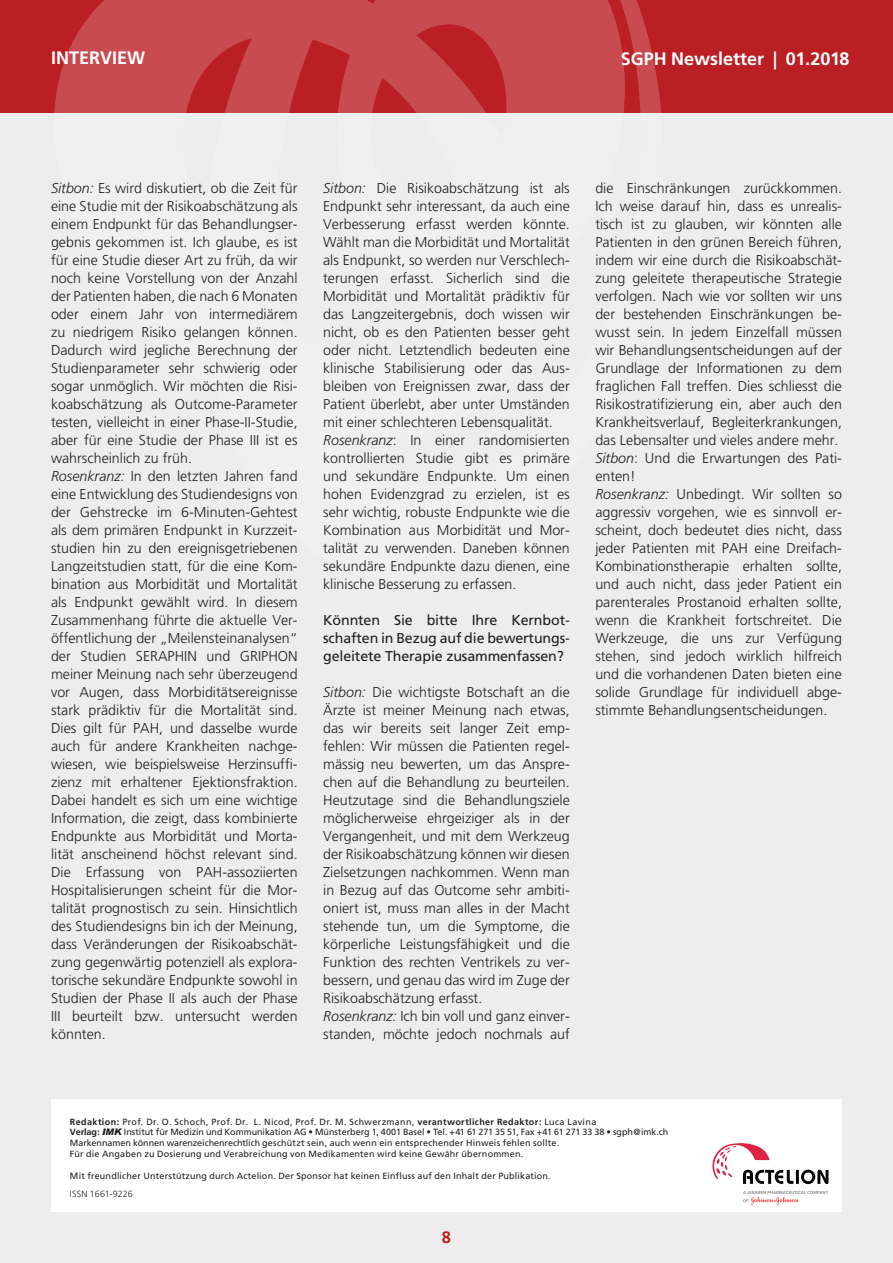
<style>
.page{position:relative;width:893px;height:1263px;background:#ededed}
.page>*{position:absolute;margin:0;border:0;box-sizing:border-box;transform-origin:0 0}
.t1{font:700 18px "Frutiger";color:#fff}
.t2{font:700 16.5px "Frutiger";color:#ba1f24}
.t3{font:300 14.25px/18px "Frutiger";color:#231f20}
.t4{font:14.25px/18px "Frutiger";letter-spacing:-.01em;color:#231f20;text-align:justify}
.t5{font:9px/10.8px "Frutiger";letter-spacing:.02em;color:#231f20}
.t6{font:300 9px "Frutiger";letter-spacing:.01em;color:#231f20}
.s1{font-style:italic}
.s2{font-weight:700}
.s3{font-family:"Arial";font-weight:900;font-style:italic}
</style>
<div class="page">
<div style="left:0;top:0;width:893px;height:113px;background:#ba1f24"></div>
<div style="left:51px;top:1099px;width:791px;height:113px;background:#fff"></div>
<svg style="left:743px;top:1191px;width:85px;height:14px"></svg>
<svg style="left:712px;top:1143px;width:116px;height:41px"></svg>
<svg style="left:54px;top:0;width:124px;height:113px;background:#c54549"></svg>
<svg style="left:178px;top:0;width:483px;height:113px;fill:#c74b4f"></svg>
<p class="t1" style="left:51px;top:47px;width:96px">INTERVIEW</p>
<p class="t1" style="left:621px;top:48px;width:230px">SGPH Newsletter | 01.2018</p>
<p class="t3" style="left:51px;top:179px;width:248px"><span class="s1">Sitbon:</span> Es wird diskutiert, ob die Zeit für eine Studie mit der Risikoabschätzung als einem Endpunkt für das Behandlungser&shy;gebnis gekommen ist. Ich glaube, es ist für eine Studie dieser Art zu früh, da wir noch keine Vorstellung von der Anzahl der Patienten haben, die nach 6 Monaten oder einem Jahr von intermediärem zu niedrigem Risiko gelangen können.<br>Dadurch wird jegliche Berechnung der Studienparameter sehr schwierig oder sogar unmöglich. Wir möchten die Risi&shy;koabschätzung als Outcome-Parameter testen, vielleicht in einer Phase-II-Studie, aber für eine Studie der Phase III ist es wahrscheinlich zu früh.<br><span class="s1">Rosenkranz:</span> In den letzten Jahren fand eine Entwicklung des Studiendesigns von der Gehstrecke im 6-Minuten-Gehtest als dem primären Endpunkt in Kurzzeit&shy;studien hin zu den ereignisgetriebenen Langzeitstudien statt, für die eine Kom&shy;bination aus Morbidität und Mortalität als Endpunkt gewählt wird. In diesem Zusammenhang führte die aktuelle Ver&shy;öffentlichung der „Meilensteinanalysen“ der Studien SERAPHIN und GRIPHON meiner Meinung nach sehr überzeugend vor Augen, dass Morbiditätsereignisse stark prädiktiv für die Mortalität sind.<br>Dies gilt für PAH, und dasselbe wurde auch für andere Krankheiten nachge&shy;wiesen, wie beispielsweise Herzinsuffi&shy;zienz mit erhaltener Ejektionsfraktion.<br>Dabei handelt es sich um eine wichtige Information, die zeigt, dass kombinierte Endpunkte aus Morbidität und Morta&shy;lität anscheinend höchst relevant sind.<br>Die Erfassung von PAH-assoziierten Hospitalisierungen scheint für die Mor&shy;talität prognostisch zu sein. Hinsichtlich des Studiendesigns bin ich der Meinung, dass Veränderungen der Risikoabschät&shy;zung gegenwärtig potenziell als explora&shy;torische sekundäre Endpunkte sowohl in Studien der Phase II als auch der Phase III beurteilt bzw. untersucht werden könnten.</p>
<p class="t3" style="left:323px;top:179px;width:248px"><span class="s1">Sitbon:</span> Die Risikoabschätzung ist als Endpunkt sehr interessant, da auch eine Verbesserung erfasst werden könnte.<br>Wählt man die Morbidität und Mortalität als Endpunkt, so werden nur Verschlech&shy;terungen erfasst. Sicherlich sind die Morbidität und Mortalität prädiktiv für das Langzeitergebnis, doch wissen wir nicht, ob es den Patienten besser geht oder nicht. Letztendlich bedeuten eine klinische Stabilisierung oder das Aus&shy;bleiben von Ereignissen zwar, dass der Patient überlebt, aber unter Umständen mit einer schlechteren Lebensqualität.<br><span class="s1">Rosenkranz</span>: In einer randomisierten kontrollierten Studie gibt es primäre und sekundäre Endpunkte. Um einen hohen Evidenzgrad zu erzielen, ist es sehr wichtig, robuste Endpunkte wie die Kombination aus Morbidität und Mor&shy;talität zu verwenden. Daneben können sekundäre Endpunkte dazu dienen, eine klinische Besserung zu erfassen.</p>
<p class="t4" style="left:323px;top:611px;width:248px">Könnten Sie bitte Ihre Kernbot&shy;schaften in Bezug auf die bewertungs&shy;geleitete Therapie zusammenfassen?</p>
<p class="t3" style="left:323px;top:683px;width:248px"><span class="s1">Sitbon:</span> Die wichtigste Botschaft an die Ärzte ist meiner Meinung nach etwas, das wir bereits seit langer Zeit emp&shy;fehlen: Wir müssen die Patienten regel&shy;mässig neu bewerten, um das Anspre&shy;chen auf die Behandlung zu beurteilen.<br>Heutzutage sind die Behandlungsziele möglicherweise ehrgeiziger als in der Vergangenheit, und mit dem Werkzeug der Risikoabschätzung können wir diesen Zielsetzungen nachkommen. Wenn man in Bezug auf das Outcome sehr ambiti&shy;oniert ist, muss man alles in der Macht stehende tun, um die Symptome, die körperliche Leistungsfähigkeit und die Funktion des rechten Ventrikels zu ver&shy;bessern, und genau das wird im Zuge der Risikoabschätzung erfasst.<br><span class="s1">Rosenkranz:</span> Ich bin voll und ganz einver&shy;standen, möchte jedoch nochmals auf</p>
<p class="t3" style="left:595px;top:179px;width:248px">die Einschränkungen zurückkommen.<br>Ich weise darauf hin, dass es unrealis&shy;tisch ist zu glauben, wir könnten alle Patienten in den grünen Bereich führen, indem wir eine durch die Risikoabschät&shy;zung geleitete therapeutische Strategie verfolgen. Nach wie vor sollten wir uns der bestehenden Einschränkungen be&shy;wusst sein. In jedem Einzelfall müssen wir Behandlungsentscheidungen auf der Grundlage der Informationen zu dem fraglichen Fall treffen. Dies schliesst die Risikostratifizierung ein, aber auch den Krankheitsverlauf, Begleiterkrankungen, das Lebensalter und vieles andere mehr.<br><span class="s1">Sitbon</span>: Und die Erwartungen des Pati&shy;enten!<br><span class="s1">Rosenkranz:</span> Unbedingt. Wir sollten so aggressiv vorgehen, wie es sinnvoll er&shy;scheint, doch bedeutet dies nicht, dass jeder Patienten mit PAH eine Dreifach-Kombinationstherapie erhalten sollte, und auch nicht, dass jeder Patient ein parenterales Prostanoid erhalten sollte, wenn die Krankheit fortschreitet. Die Werkzeuge, die uns zur Verfügung stehen, sind jedoch wirklich hilfreich und die vorhandenen Daten bieten eine solide Grundlage für individuell abge&shy;stimmte Behandlungsentscheidungen.</p>
<p class="t5" style="left:70px;top:1116px;width:600px"><span class="s2">Redaktion:</span> Prof. Dr. O. Schoch, Prof. Dr. L. Nicod, Prof. Dr. M. Schwerzmann, <span class="s2">verantwortlicher Redaktor:</span> Luca Lavina<br><span class="s2">Verlag:</span> <span class="s3">IMK</span> Institut für Medizin und Kommunikation AG • Münsterberg 1, 4001 Basel • Tel. +41 61 271 35 51, Fax +41 61 271 33 38 • sgph@imk.ch Markennamen können warenzeichenrechtlich geschützt sein, auch wenn ein entsprechender Hinweis fehlen sollte.<br>Für die Angaben zu Dosierung und Verabreichung von Medikamenten wird keine Gewähr übernommen.</p>
<p class="t5" style="left:70px;top:1170px;width:482px">Mit freundlicher Unterstützung durch Actelion. Der Sponsor hat keinen Einfluss auf den Inhalt der Publikation.</p>
<p class="t6" style="left:70px;top:1189px;width:64px">ISSN 1661-9226</p>
<p class="t2" style="left:442px;top:1227px;width:11px">8</p>
</div>
